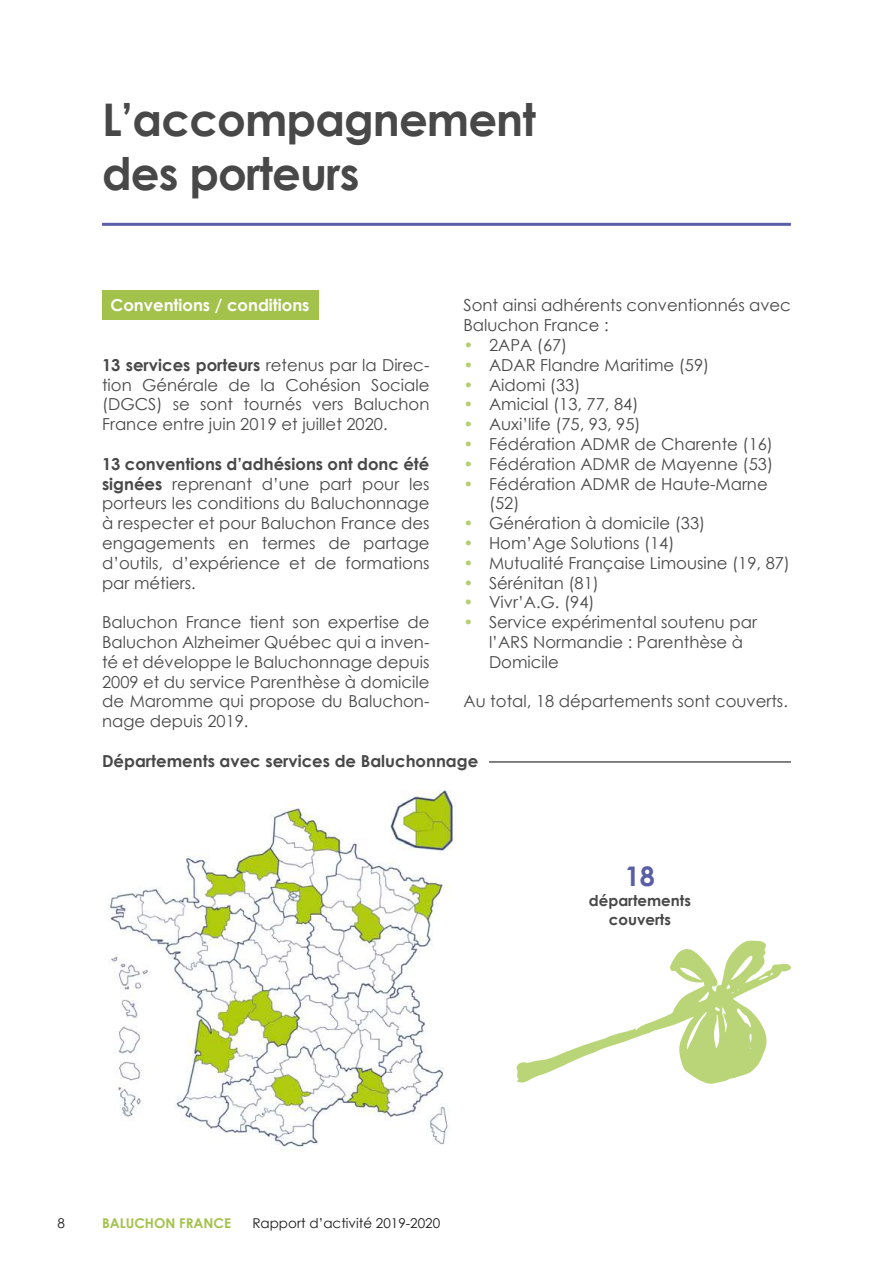
<style>
.page{position:relative;width:893px;height:1263px;background:#fff}
.page>*{position:absolute;margin:0;border:0;box-sizing:border-box;transform-origin:0 0}
.t1{font:700 45px/54px "Century Gothic";letter-spacing:-.02em;color:#484848}
.t2{font:700 27px "Century Gothic";color:#585fa7}
.t3{font:16.5px/19.8px "Century Gothic";color:#484848;text-align:justify}
.t4{font:700 16.5px "Century Gothic";color:#484848}
.t5{font:700 16.5px "Century Gothic";color:#fff}
.t6{font:700 15px/19.8px "Century Gothic";color:#484848;text-align:center}
.t7{font:13.5px "Century Gothic";color:#1a1a1a}
.t8{font:700 13.5px "Century Gothic";color:#a3c24b}
.s1{font-weight:700}
.s2{color:#b5ce6f}
</style>
<div class="page">
<hr style="left:102px;top:223px;width:689px;height:3px;background:#585fa7">
<div style="left:102px;top:290px;width:216px;height:30px;background:#a3c24b"></div>
<img style="left:108px;top:791px;width:348px;height:360px">
<hr style="left:489px;top:761px;width:302px;height:2px;background:#575756">
<svg style="left:516px;top:940px;width:275px;height:144px"></svg>
<h1 class="t1" style="left:102px;top:90px;width:435px">L’accompagnement des porteurs</h1>
<p class="t5" style="left:111px;top:293px;width:200px">Conventions / conditions</p>
<p class="t3" style="left:102px;top:355px;width:329px"><span class="s1">13 services porteurs</span> retenus par la Direc&shy;tion Générale de la Cohésion Sociale (DGCS) se sont tournés vers Baluchon France entre juin 2019 et juillet 2020.</p>
<p class="t3" style="left:102px;top:454px;width:329px"><span class="s1">13 conventions d’adhésions ont donc été signées</span> reprenant d’une part pour les porteurs les conditions du Baluchonnage à respecter et pour Baluchon France des engagements en termes de partage d’outils, d’expérience et de formations par métiers.</p>
<p class="t3" style="left:102px;top:612px;width:329px">Baluchon France tient son expertise de Baluchon Alzheimer Québec qui a inven&shy;té et développe le Baluchonnage depuis 2009 et du service Parenthèse à domicile de Maromme qui propose du Baluchon&shy;nage depuis 2019.</p>
<p class="t3" style="left:463px;top:295px;width:329px">Sont ainsi adhérents conventionnés avec<br>Baluchon France :</p>
<p class="t3" style="left:463px;top:335px;width:105px"><span class="s2">•</span> 2APA (67)</p>
<p class="t3" style="left:463px;top:355px;width:247px"><span class="s2">•</span> ADAR Flandre Maritime (59)</p>
<p class="t3" style="left:463px;top:374px;width:118px"><span class="s2">•</span> Aidomi (33)</p>
<p class="t3" style="left:463px;top:394px;width:176px"><span class="s2">•</span> Amicial (13, 77, 84)</p>
<p class="t3" style="left:463px;top:414px;width:179px"><span class="s2">•</span> Auxi’life (75, 93, 95)</p>
<p class="t3" style="left:463px;top:434px;width:311px"><span class="s2">•</span> Fédération ADMR de Charente (16)</p>
<p class="t3" style="left:463px;top:454px;width:311px"><span class="s2">•</span> Fédération ADMR de Mayenne (53)</p>
<p class="t3" style="left:489px;top:473px;width:280px;text-indent:-26px"><span class="s2">•</span> Fédération ADMR de Haute-Marne (52)</p>
<p class="t3" style="left:463px;top:513px;width:243px"><span class="s2">•</span> Génération à domicile (33)</p>
<p class="t3" style="left:463px;top:533px;width:213px"><span class="s2">•</span> Hom’Age Solutions (14)</p>
<p class="t3" style="left:463px;top:553px;width:328px"><span class="s2">•</span> Mutualité Française Limousine (19, 87)</p>
<p class="t3" style="left:463px;top:572px;width:137px"><span class="s2">•</span> Sérénitan (81)</p>
<p class="t3" style="left:463px;top:592px;width:133px"><span class="s2">•</span> Vivr’A.G. (94)</p>
<p class="t3" style="left:489px;top:612px;width:269px;text-align:left;text-indent:-26px"><span class="s2">•</span> Service expérimental soutenu par l’ARS Normandie : Parenthèse à<br>Domicile</p>
<p class="t3" style="left:463px;top:691px;width:326px">Au total, 18 départements sont couverts.</p>
<p class="t4" style="left:102px;top:748px;width:378px">Départements avec services de Baluchonnage</p>
<h2 class="t2" style="left:625px;top:855px;width:32px">18</h2>
<p class="t6" style="left:589px;top:889px;width:103px">départements couverts</p>
<p class="t7" style="left:57px;top:1213px;width:9px">8</p>
<p class="t8" style="left:102px;top:1212px;width:131px">BALUCHON FRANCE</p>
<p class="t7" style="left:252px;top:1213px;width:189px">Rapport d’activité 2019-2020</p>
</div>
